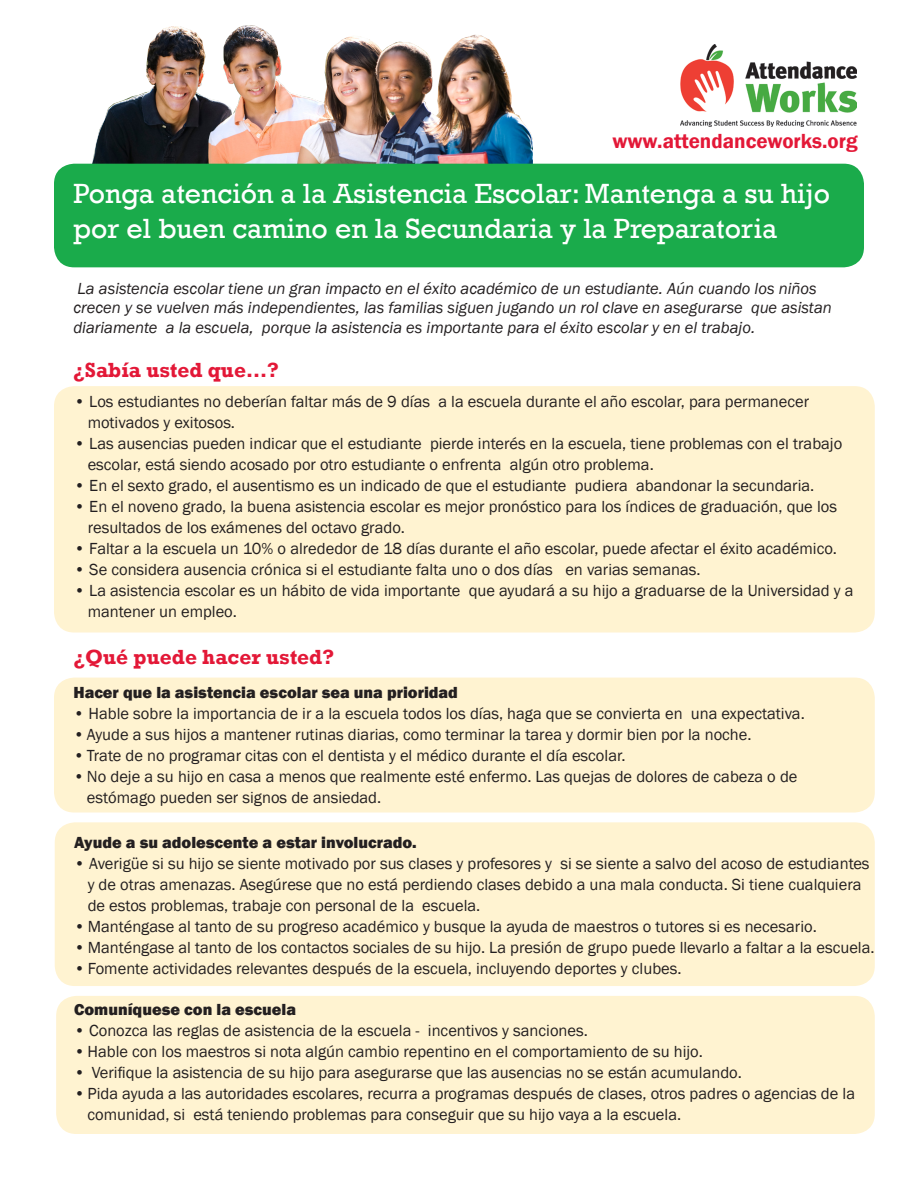
<style>
.page{position:relative;width:918px;height:1188px;background:#fff}
.page>*{position:absolute;margin:0;border:0;box-sizing:border-box;transform-origin:0 0}
.t1{font:28.5px/34.2px "Rockwell";color:#fff}
.t2{font:700 21px "Rockwell";color:#e31837}
.t3{font:600 21px "Franklin Gothic";color:#e31837}
.t4{font:16.5px/21px "Franklin Gothic";color:#231f20}
.t5{font:italic 16.5px/19.8px "Franklin Gothic";color:#231f20}
.t6{font:800 16.5px "Franklin Gothic";color:#231f20}
</style>
<div class="page">
<img style="left:91px;top:26px;width:442px;height:138px">
<div style="left:54px;top:386px;width:821px;height:247px;background:#fff3d1;border-radius:20px"></div>
<div style="left:54px;top:164px;width:810px;height:103px;background:#1aab4b;border-radius:20px"></div>
<div style="left:54px;top:678px;width:821px;height:135px;background:#fff3d1;border-radius:20px"></div>
<div style="left:55px;top:822px;width:820px;height:164px;background:#fff3d1;border-radius:20px"></div>
<div style="left:56px;top:996px;width:819px;height:138px;background:#fff3d1;border-radius:20px"></div>
<img style="left:681px;top:44px;width:175px;height:83px">
<p class="t3" style="left:612px;top:128px;width:247px">www.attendanceworks.org</p>
<p class="t1" style="left:73px;top:177px;width:758px">Ponga atención a la Asistencia Escolar: Mantenga a su hijo por el buen camino en la Secundaria y la Preparatoria</p>
<p class="t5" style="left:73px;top:278px;width:760px">La asistencia escolar tiene un gran impacto en el éxito académico de un estudiante. Aún cuando los niños crecen y se vuelven más independientes, las familias siguen jugando un rol clave en asegurarse que asistan diariamente a la escuela, porque la asistencia es importante para el éxito escolar y en el trabajo.</p>
<p class="t2" style="left:73px;top:357px;width:207px">¿Sabía usted que…?</p>
<p class="t4" style="left:88px;top:391px;width:723px;text-indent:-14px">• Los estudiantes no deberían faltar más de 9 días a la escuela durante el año escolar, para permanecer motivados y exitosos.</p>
<p class="t4" style="left:88px;top:433px;width:756px;text-indent:-14px">• Las ausencias pueden indicar que el estudiante pierde interés en la escuela, tiene problemas con el trabajo escolar, está siendo acosado por otro estudiante o enfrenta algún otro problema.</p>
<p class="t4" style="left:74px;top:475px;width:742px">• En el sexto grado, el ausentismo es un indicado de que el estudiante pudiera abandonar la secundaria.</p>
<p class="t4" style="left:88px;top:496px;width:751px;text-indent:-14px">• En el noveno grado, la buena asistencia escolar es mejor pronóstico para los índices de graduación, que los resultados de los exámenes del octavo grado.</p>
<p class="t4" style="left:74px;top:538px;width:764px">• Faltar a la escuela un 10% o alrededor de 18 días durante el año escolar, puede afectar el éxito académico.</p>
<p class="t4" style="left:74px;top:559px;width:628px">• Se considera ausencia crónica si el estudiante falta uno o dos días en varias semanas.</p>
<p class="t4" style="left:88px;top:580px;width:767px;text-indent:-14px">• La asistencia escolar es un hábito de vida importante que ayudará a su hijo a graduarse de la Universidad y a mantener un empleo.</p>
<p class="t2" style="left:73px;top:644px;width:262px">¿Qué puede hacer usted?</p>
<p class="t6" style="left:73px;top:682px;width:386px">Hacer que la asistencia escolar sea una prioridad</p>
<p class="t4" style="left:73px;top:703px;width:733px">• Hable sobre la importancia de ir a la escuela todos los días, haga que se convierta en una expectativa.</p>
<p class="t4" style="left:73px;top:724px;width:680px">•Ayude a sus hijos a mantener rutinas diarias, como terminar la tarea y dormir bien por la noche.</p>
<p class="t4" style="left:73px;top:745px;width:554px">•Trate de no programar citas con el dentista y el médico durante el día escolar.</p>
<p class="t4" style="left:87px;top:766px;width:712px;text-indent:-14px">•No deje a su hijo en casa a menos que realmente esté enfermo. Las quejas de dolores de cabeza o de estómago pueden ser signos de ansiedad.</p>
<p class="t6" style="left:74px;top:832px;width:344px">Ayude a su adolescente a estar involucrado.</p>
<p class="t4" style="left:88px;top:853px;width:783px;text-indent:-14px">• Averigüe si su hijo se siente motivado por sus clases y profesores y si se siente a salvo del acoso de estudiantes y de otras amenazas. Asegúrese que no está perdiendo clases debido a una mala conducta. Si tiene cualquiera de estos problemas, trabaje con personal de la escuela.</p>
<p class="t4" style="left:74px;top:916px;width:744px">• Manténgase al tanto de su progreso académico y busque la ayuda de maestros o tutores si es necesario.</p>
<p class="t4" style="left:74px;top:937px;width:802px">• Manténgase al tanto de los contactos sociales de su hijo. La presión de grupo puede llevarlo a faltar a la escuela.</p>
<p class="t4" style="left:74px;top:958px;width:609px">•Fomente actividades relevantes después de la escuela, incluyendo deportes y clubes.</p>
<p class="t6" style="left:74px;top:999px;width:224px">Comuníquese con la escuela</p>
<p class="t4" style="left:74px;top:1021px;width:515px">• Conozca las reglas de asistencia de la escuela - incentivos y sanciones.</p>
<p class="t4" style="left:74px;top:1042px;width:630px">•Hable con los maestros si nota algún cambio repentino en el comportamiento de su hijo.</p>
<p class="t4" style="left:74px;top:1063px;width:669px">• Verifique la asistencia de su hijo para asegurarse que las ausencias no se están acumulando.</p>
<p class="t4" style="left:88px;top:1084px;width:769px;text-indent:-14px">•Pida ayuda a las autoridades escolares, recurra a programas después de clases, otros padres o agencias de la comunidad, si está teniendo problemas para conseguir que su hijo vaya a la escuela.</p>
</div>
